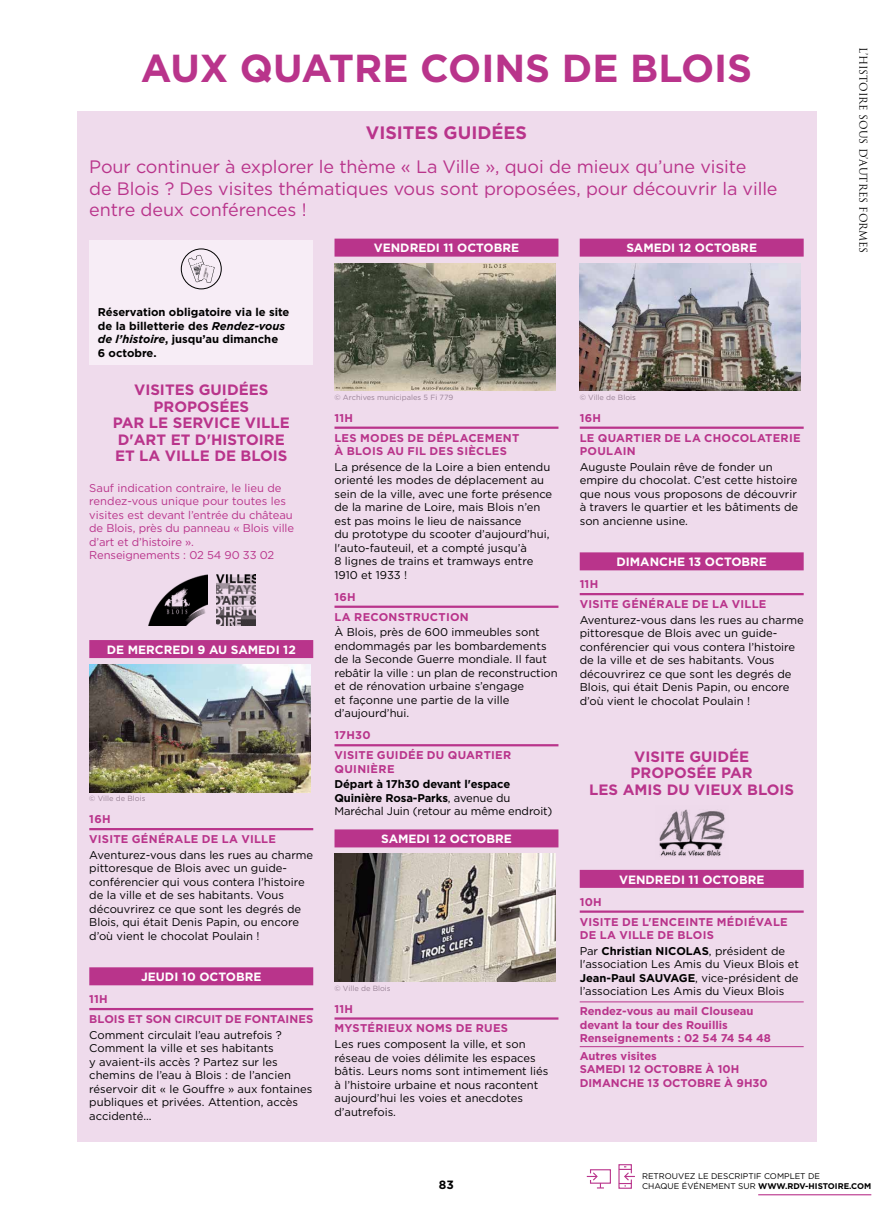
<style>
.page{position:relative;width:893px;height:1212px;background:#fff}
.page>*{position:absolute;margin:0;border:0;box-sizing:border-box;transform-origin:0 0}
.t1{font:700 39px "Gotham";color:#b9348b}
.t2{font:18px/21.6px "Gotham";letter-spacing:-.005em;color:#b9348b}
.t3{font:700 18px "Gotham";color:#b9348b}
.t4{font:700 15px/16.5px "Gotham";color:#b9348b;text-align:center}
.t5{font:700 12px "Gotham";color:#fff}
.t6{font:700 12px "Gotham";color:#000}
.t7{font:11.25px/13.5px "Gotham";color:#000}
.t8{font:700 11.25px/20px "Gotham";letter-spacing:.015em;color:#b9348b}
.t9{font:700 11.25px/13.5px "Gotham";color:#000}
.t10{font:11.25px/13.5px "Gotham";letter-spacing:-.01em;color:#b9348b}
.t11{font:10.5px "Trajan Pro";color:#000}
.t12{font:8.25px/9.9px "Gotham";color:#000}
.t13{font:7.5px "Gotham";color:#988195}
.s1{font-style:italic}
.s2{font-weight:400}
.s3{font-weight:400;color:#000}
.s4{color:#000}
.s5{font-weight:700}
</style>
<div class="page">
<hr style="left:758px;top:1194px;width:113px;height:1px;background:#b9348b">
<svg style="left:587px;top:1169px;width:24px;height:19px"></svg>
<svg style="left:618px;top:1164px;width:17px;height:25px"></svg>
<div style="left:77px;top:112px;width:739px;height:1030px;background:#efdbec"></div>
<div style="left:89px;top:640px;width:224px;height:18px;background:#b9348b"></div>
<hr style="left:89px;top:828px;width:224px;height:2px;background:#b9348b">
<div style="left:89px;top:967px;width:224px;height:18px;background:#b9348b"></div>
<hr style="left:89px;top:1008px;width:224px;height:2px;background:#b9348b">
<div style="left:89px;top:240px;width:224px;height:125px;background:#f7edf6"></div>
<svg style="left:188px;top:255px;width:27px;height:28px"></svg>
<div style="left:181px;top:249px;width:40px;height:40px;border:1px solid #000;border-radius:50%"></div>
<img style="left:216px;top:575px;width:39px;height:51px">
<img style="left:148px;top:575px;width:59px;height:51px">
<img style="left:89px;top:664px;width:221px;height:128px">
<div style="left:334px;top:239px;width:224px;height:18px;background:#b9348b"></div>
<hr style="left:334px;top:427px;width:224px;height:2px;background:#b9348b">
<hr style="left:334px;top:606px;width:224px;height:2px;background:#b9348b">
<hr style="left:334px;top:744px;width:224px;height:2px;background:#b9348b">
<div style="left:334px;top:829px;width:224px;height:18px;background:#b9348b"></div>
<hr style="left:334px;top:1017px;width:224px;height:3px;background:#b9348b">
<img style="left:334px;top:263px;width:222px;height:128px">
<img style="left:334px;top:854px;width:222px;height:127px">
<div style="left:580px;top:239px;width:224px;height:18px;background:#b9348b"></div>
<hr style="left:580px;top:427px;width:224px;height:2px;background:#b9348b">
<div style="left:580px;top:552px;width:224px;height:18px;background:#b9348b"></div>
<hr style="left:580px;top:593px;width:224px;height:2px;background:#b9348b">
<div style="left:580px;top:870px;width:224px;height:18px;background:#b9348b"></div>
<hr style="left:580px;top:910px;width:224px;height:3px;background:#b9348b">
<hr style="left:580px;top:1001px;width:224px;height:1px;background:#b9348b">
<hr style="left:580px;top:1046px;width:224px;height:1px;background:#b9348b">
<img style="left:580px;top:263px;width:221px;height:128px">
<img style="left:659px;top:809px;width:66px;height:47px">
<h1 class="t1" style="left:141px;top:43px;width:613px">AUX QUATRE COINS DE BLOIS</h1>
<h2 class="t3" style="left:366px;top:120px;width:163px">VISITES GUIDÉES</h2>
<h2 class="t2" style="left:89px;top:156px;width:690px">Pour continuer à explorer le thème « La Ville », quoi de mieux qu’une visite<br>de Blois ? Des visites thématiques vous sont proposées, pour découvrir la ville entre deux conférences !</h2>
<p class="t9" style="left:98px;top:305px;width:193px">Réservation obligatoire via le site de la billetterie des <span class="s1">Rendez-vous de l’histoire</span>, jusqu’au dimanche<br>6 octobre.</p>
<h3 class="t4" style="left:113px;top:381px;width:179px">VISITES GUIDÉES<br>PROPOSÉES<br>PAR LE SERVICE VILLE<br>D'ART ET D'HISTOIRE<br>ET LA VILLE DE BLOIS</h3>
<p class="t10" style="left:89px;top:481px;width:206px">Sauf indication contraire, le lieu de rendez-vous unique pour toutes les visites est devant l’entrée du château de Blois, près du panneau « Blois ville d’art et d’histoire ».<br>Renseignements : 02 54 90 33 02</p>
<p class="t5" style="left:107px;top:642px;width:191px">DE MERCREDI 9 AU SAMEDI 12</p>
<p class="t13" style="left:89px;top:794px;width:58px">© Ville de Blois</p>
<p class="t8" style="left:89px;top:809px;width:188px">16H<br>VISITE GÉNÉRALE DE LA VILLE</p>
<p class="t7" style="left:89px;top:848px;width:225px">Aventurez-vous dans les rues au charme pittoresque de Blois avec un guide&shy;conférencier qui vous contera l’histoire de la ville et de ses habitants. Vous découvrirez ce que sont les degrés de Blois, qui était Denis Papin, ou encore d’où vient le chocolat Poulain !</p>
<p class="t5" style="left:141px;top:969px;width:122px">JEUDI 10 OCTOBRE</p>
<p class="t8" style="left:89px;top:989px;width:225px">11H<br>BLOIS ET SON CIRCUIT DE FONTAINES</p>
<p class="t7" style="left:89px;top:1027px;width:225px">Comment circulait l’eau autrefois ?<br>Comment la ville et ses habitants<br>y avaient-ils accès ? Partez sur les chemins de l’eau à Blois : de l’ancien réservoir dit « le Gouffre » aux fontaines publiques et privées. Attention, accès accidenté...</p>
<p class="t5" style="left:374px;top:240px;width:147px">VENDREDI 11 OCTOBRE</p>
<p class="t13" style="left:334px;top:392px;width:120px">© Archives municipales 5 Fi 779</p>
<p class="t8" style="left:334px;top:408px;width:186px">11H<br>LES MODES DE DÉPLACEMENT</p>
<p class="t8" style="left:334px;top:441px;width:174px">À BLOIS AU FIL DES SIÈCLES</p>
<p class="t7" style="left:334px;top:460px;width:219px">La présence de la Loire a bien entendu orienté les modes de déplacement au sein de la ville, avec une forte présence de la marine de Loire, mais Blois n’en est pas moins le lieu de naissance<br>du prototype du scooter d’aujourd’hui, l'auto-fauteuil, et a compté jusqu’à<br>8 lignes de trains et tramways entre 1910 et 1933 !</p>
<p class="t8" style="left:334px;top:587px;width:136px">16H<br>LA RECONSTRUCTION</p>
<p class="t7" style="left:334px;top:625px;width:225px">À Blois, près de 600 immeubles sont endommagés par les bombardements de la Seconde Guerre mondiale. Il faut rebâtir la ville : un plan de reconstruction et de rénovation urbaine s’engage<br>et façonne une partie de la ville d’aujourd’hui.</p>
<p class="t8" style="left:334px;top:725px;width:178px">17H30<br>VISITE GUIDÉE DU QUARTIER</p>
<p class="t8" style="left:334px;top:759px;width:62px">QUINIÈRE</p>
<p class="t9" style="left:334px;top:777px;width:219px">Départ à 17h30 devant l'espace<br>Quinière Rosa-Parks<span class="s2">, avenue du<br>Maréchal Juin (retour au même endroit)</span></p>
<p class="t5" style="left:381px;top:831px;width:132px">SAMEDI 12 OCTOBRE</p>
<p class="t13" style="left:334px;top:983px;width:58px">© Ville de Blois</p>
<p class="t8" style="left:334px;top:998px;width:175px">11H<br>MYSTÉRIEUX NOMS DE RUES</p>
<p class="t7" style="left:334px;top:1037px;width:215px">Les rues composent la ville, et son réseau de voies délimite les espaces bâtis. Leurs noms sont intimement liés à l’histoire urbaine et nous racontent aujourd’hui les voies et anecdotes d’autrefois.</p>
<p class="t5" style="left:626px;top:240px;width:132px">SAMEDI 12 OCTOBRE</p>
<p class="t13" style="left:580px;top:392px;width:58px">© Ville de Blois</p>
<p class="t8" style="left:580px;top:408px;width:222px">16H<br>LE QUARTIER DE LA CHOCOLATERIE</p>
<p class="t8" style="left:580px;top:441px;width:58px">POULAIN</p>
<p class="t7" style="left:580px;top:460px;width:220px">Auguste Poulain rêve de fonder un empire du chocolat. C’est cette histoire que nous vous proposons de découvrir à travers le quartier et les bâtiments de son ancienne usine.</p>
<p class="t5" style="left:616px;top:554px;width:152px">DIMANCHE 13 OCTOBRE</p>
<p class="t8" style="left:580px;top:574px;width:188px">11H<br>VISITE GÉNÉRALE DE LA VILLE</p>
<p class="t7" style="left:580px;top:613px;width:225px">Aventurez-vous dans les rues au charme pittoresque de Blois avec un guide&shy;conférencier qui vous contera l’histoire de la ville et de ses habitants. Vous découvrirez ce que sont les degrés de Blois, qui était Denis Papin, ou encore d’où vient le chocolat Poulain !</p>
<h3 class="t4" style="left:589px;top:748px;width:206px">VISITE GUIDÉE<br>PROPOSÉE PAR<br>LES AMIS DU VIEUX BLOIS</h3>
<p class="t5" style="left:619px;top:871px;width:147px">VENDREDI 11 OCTOBRE</p>
<p class="t8" style="left:580px;top:891px;width:209px">10H<br>VISITE DE L'ENCEINTE MÉDIÉVALE</p>
<p class="t8" style="left:580px;top:927px;width:207px;line-height:15.6px">DE LA VILLE DE BLOIS<br><span class="s3">Par</span> <span class="s4">Christian NICOLAS</span><span class="s3">, président de</span></p>
<p class="t7" style="left:580px;top:957px;width:221px;text-align:justify">l'association Les Amis du Vieux Blois et <span class="s5">Jean-Paul SAUVAGE</span>, vice-président de l’association Les Amis du Vieux Blois</p>
<p class="t8" style="left:580px;top:1004px;width:193px;line-height:13.5px">Rendez-vous au mail Clouseau devant la tour des Rouillis<br>Renseignements : 02 54 74 54 48</p>
<p class="t8" style="left:580px;top:1049px;width:189px;line-height:13.5px">Autres visites<br>SAMEDI 12 OCTOBRE À 10H<br>DIMANCHE 13 OCTOBRE À 9H30</p>
<p class="t11" style="left:870px;top:47px;width:208px;rotate:90deg">L’HISTOIRE SOUS D’AUTRES FORMES</p>
<p class="t6" style="left:439px;top:1176px;width:17px">83</p>
<p class="t12" style="left:642px;top:1171px;width:231px">RETROUVEZ LE DESCRIPTIF COMPLET DE<br>CHAQUE ÉVÉNEMENT SUR <span class="s5">WWW.RDV-HISTOIRE.COM</span></p>
</div>
